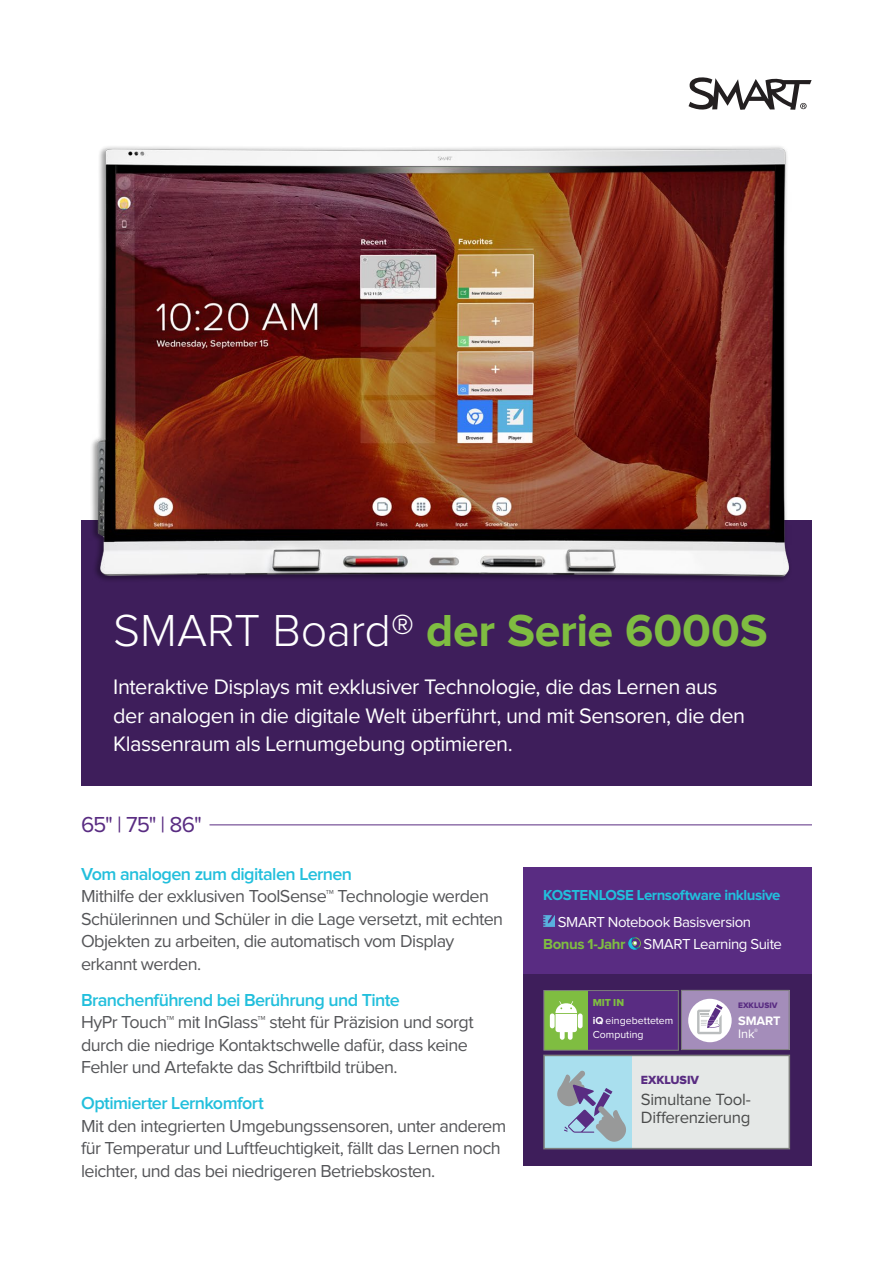
<style>
.page{position:relative;width:893px;height:1263px;background:#fff}
.page>*{position:absolute;margin:0;border:0;box-sizing:border-box;transform-origin:0 0}
.SMAR_Board_Title{font:700 46.5px "Proxima Nova";letter-spacing:-.005em;color:#7fbd41}
.t1{font:22.5px "Proxima Nova";color:#592c82}
.Page_1_Intro_Copy{font:21.75px/28.5px "Proxima Nova";letter-spacing:-.02em;color:#fff}
.Page_1_Body_Copy{font:18px/22.5px "Proxima Nova";letter-spacing:-.03em;color:#555659}
.Page_1_Subhead{font:600 18px "Proxima Nova";letter-spacing:-.03em;color:#22bfdc}
.Subhead_blue___2_lin{font:16.8px/18px "Proxima Nova";letter-spacing:-.02em;color:#4b4c4c}
.t2{font:15px "Proxima Nova";letter-spacing:-.025em;color:#fff}
.t3{font:700 15px "Proxima Nova";letter-spacing:-.03em;color:#22bfdc}
.Subhead_blue___2_lin-2{font:700 12.75px/13.5px "Proxima Nova";letter-spacing:-.005em;color:#fff}
.Subhead_blue___2_lin-3{font:12.3px "Proxima Nova Extrabld";letter-spacing:-.005em;color:#592c82}
.Subhead_blue___2_lin-4{font:10.5px/18px "Proxima Nova";color:#fff}
.Subhead_blue___2_lin-5{font:8.25px "Proxima Nova Extrabld";letter-spacing:.005em;color:#592c82}
.s1{font-weight:300;color:#fff}
.s2{font-weight:700;color:#7fbd41}
.s3{font-family:"Proxima Nova Extrabld";color:#7fbd41}
.s4{font-weight:700}
.s5{font-weight:400}
</style>
<div class="page">
<div style="left:81px;top:520px;width:731px;height:266px;background:#3e1e5b"></div>
<img style="left:91px;top:146px;width:698px;height:434px">
<hr style="left:81px;top:824px;width:731px;height:1px;background:#592c82">
<div style="left:81px;top:818px;width:128px;height:12px;background:#fff"></div>
<svg style="left:688px;top:77px;width:124px;height:33px"></svg>
<div style="left:524px;top:867px;width:288px;height:298px;background:#592c82"></div>
<div style="left:524px;top:974px;width:288px;height:191px;background:#3e1e5b"></div>
<svg style="left:543px;top:915px;width:12px;height:12px"></svg>
<svg style="left:628px;top:937px;width:13px;height:13px"></svg>
<svg style="left:543px;top:990px;width:247px;height:159px;background:#aeb0c1"></svg>
<p class="SMAR_Board_Title" style="left:113px;top:609px;width:656px"><span class="s1">SMART Board®</span> der Serie 6000S</p>
<p class="Page_1_Intro_Copy" style="left:113px;top:674px;width:633px">Interaktive Displays mit exklusiver Technologie, die das Lernen aus der analogen in die digitale Welt überführt, und mit Sensoren, die den<br>Klassenraum als Lernumgebung optimieren.</p>
<p class="t1" style="left:81px;top:814px;width:122px">65" | 75" | 86"</p>
<p class="Page_1_Subhead" style="left:81px;top:865px;width:273px">Vom analogen zum digitalen Lernen</p>
<p class="Page_1_Body_Copy" style="left:81px;top:885px;width:424px">Mithilfe der exklusiven ToolSense™ Technologie werden Schülerinnen und Schüler in die Lage versetzt, mit echten Objekten zu arbeiten, die automatisch vom Display erkannt werden.</p>
<p class="Page_1_Subhead" style="left:81px;top:991px;width:320px">Branchenführend bei Berührung und Tinte</p>
<p class="Page_1_Body_Copy" style="left:81px;top:1011px;width:394px">HyPr Touch™ mit InGlass™ steht für Präzision und sorgt durch die niedrige Kontaktschwelle dafür, dass keine<br>Fehler und Artefakte das Schriftbild trüben.</p>
<p class="Page_1_Subhead" style="left:81px;top:1095px;width:184px">Optimierter Lernkomfort</p>
<p class="Page_1_Body_Copy" style="left:81px;top:1115px;width:427px">Mit den integrierten Umgebungssensoren, unter anderem für Temperatur und Luftfeuchtigkeit, fällt das Lernen noch leichter, und das bei niedrigeren Betriebskosten.</p>
<p class="t3" style="left:543px;top:888px;width:239px">KOSTENLOSE Lernsoftware inklusive</p>
<p class="t2" style="left:558px;top:915px;width:195px">SMART Notebook Basisversion</p>
<p class="t2" style="left:543px;top:937px;width:240px"><span class="s2">Bonus 1-Jahr</span> SMART Learning Suite</p>
<p class="Subhead_blue___2_lin-4" style="left:593px;top:994px;width:82px"><span class="s3">MIT IN<br></span><span class="s4">iQ</span> eingebettetem</p>
<p class="Subhead_blue___2_lin-4" style="left:593px;top:1026px;width:52px">Computing</p>
<p class="Subhead_blue___2_lin-5" style="left:738px;top:1002px;width:41px">EXKLUSIV</p>
<p class="Subhead_blue___2_lin-2" style="left:738px;top:1014px;width:44px">SMART<br><span class="s5">Ink</span><sup>®</sup></p>
<p class="Subhead_blue___2_lin-3" style="left:641px;top:1074px;width:60px">EXKLUSIV</p>
<p class="Subhead_blue___2_lin" style="left:641px;top:1091px;width:112px">Simultane Tool-<br>Differenzierung</p>
</div>
